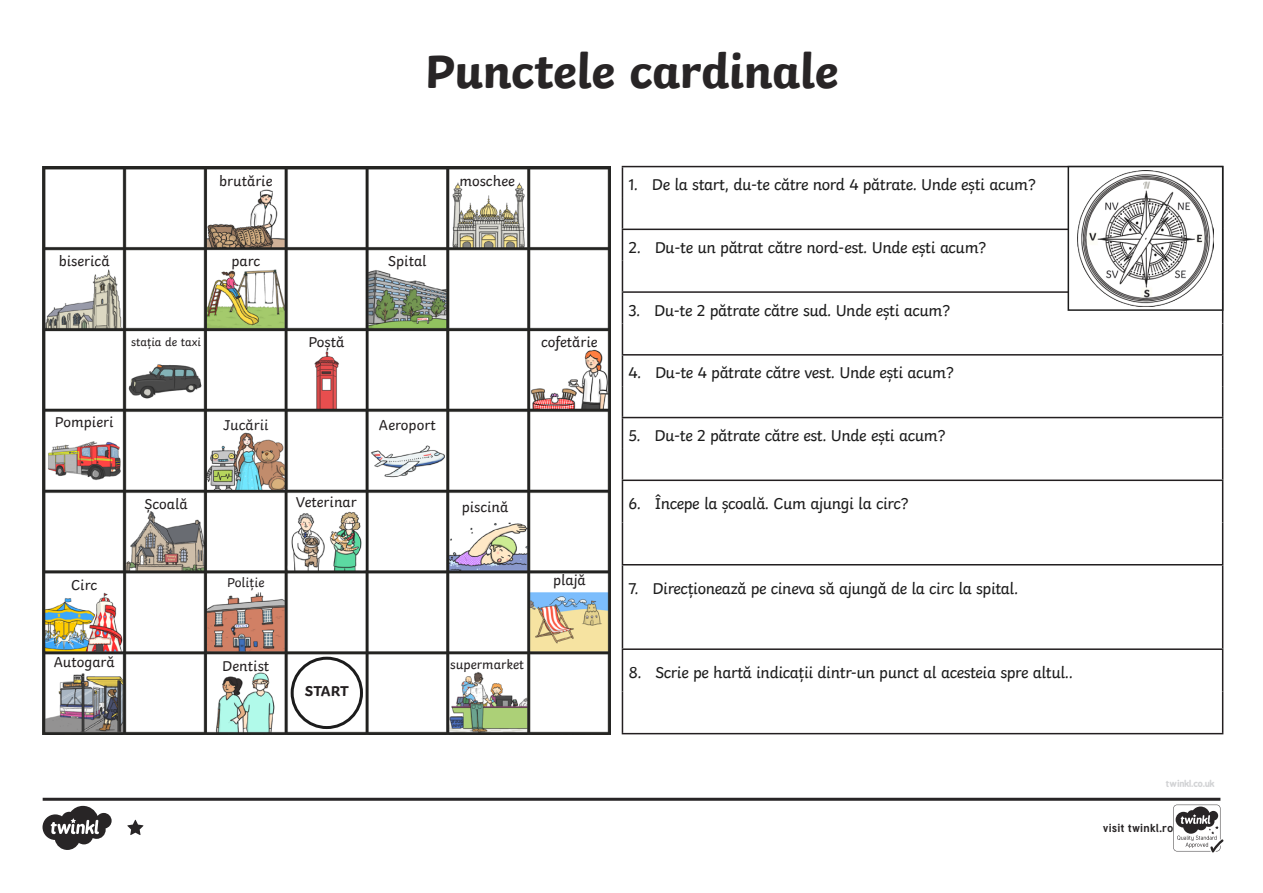
<style>
.page{position:relative;width:1263px;height:893px;background:#fff}
.page>*{position:absolute;margin:0;border:0;box-sizing:border-box;transform-origin:0 0}
.Heading_1{font:700 49.5px "Twinkl";letter-spacing:-.01em;color:#282526}
.t1{font:16.5px "Twinkl";letter-spacing:-.025em;color:#1c1c1c}
.t2{font:15px "Twinkl";color:#231f20}
.Aim{font:15px "Twinkl";color:#282526}
.t3{font:700 15px "Twinkl";letter-spacing:-.005em;color:#231f20}
.t4{font:13.5px "Twinkl";color:#231f20}
.t5{font:12px "Twinkl";color:#231f20}
.t6{font:700 11.4px "Tuffy";letter-spacing:.01em;color:#282526}
.Twinkl_Website{font:700 9px "B Preplay";color:#d2d3d5}
</style>
<div class="page">
<img style="left:42px;top:166px;width:568px;height:568px">
<div style="left:292px;top:658px;width:69px;height:69px;background:#fff;border-radius:50%"></div>
<div style="left:291px;top:657px;width:72px;height:72px;border:3px solid #1c1c1c;border-radius:50%"></div>
<hr style="left:622px;top:291px;width:601px;height:2px;background:#231f20">
<hr style="left:1222px;top:293px;width:1px;height:30px;background:#231f20">
<hr style="left:1222px;top:323px;width:1px;height:31px;background:#231f20">
<hr style="left:622px;top:354px;width:601px;height:2px;background:#231f20">
<hr style="left:1222px;top:356px;width:1px;height:30px;background:#231f20">
<hr style="left:1222px;top:386px;width:1px;height:31px;background:#231f20">
<hr style="left:622px;top:417px;width:601px;height:1px;background:#231f20">
<hr style="left:1222px;top:418px;width:1px;height:31px;background:#231f20">
<hr style="left:1222px;top:449px;width:1px;height:31px;background:#231f20">
<hr style="left:622px;top:480px;width:601px;height:1px;background:#231f20">
<hr style="left:1222px;top:481px;width:1px;height:41px;background:#231f20">
<hr style="left:1222px;top:522px;width:1px;height:42px;background:#231f20">
<hr style="left:622px;top:564px;width:601px;height:1px;background:#231f20">
<hr style="left:1222px;top:565px;width:1px;height:42px;background:#231f20">
<hr style="left:1222px;top:607px;width:1px;height:41px;background:#231f20">
<hr style="left:622px;top:230px;width:1px;height:31px;background:#231f20">
<hr style="left:622px;top:261px;width:1px;height:30px;background:#231f20">
<hr style="left:622px;top:293px;width:1px;height:30px;background:#231f20">
<hr style="left:622px;top:323px;width:1px;height:31px;background:#231f20">
<hr style="left:622px;top:356px;width:1px;height:30px;background:#231f20">
<hr style="left:622px;top:386px;width:1px;height:31px;background:#231f20">
<hr style="left:622px;top:418px;width:1px;height:31px;background:#231f20">
<hr style="left:622px;top:449px;width:1px;height:31px;background:#231f20">
<hr style="left:622px;top:481px;width:1px;height:41px;background:#231f20">
<hr style="left:622px;top:522px;width:1px;height:42px;background:#231f20">
<hr style="left:622px;top:565px;width:1px;height:42px;background:#231f20">
<hr style="left:622px;top:607px;width:1px;height:41px;background:#231f20">
<hr style="left:622px;top:166px;width:601px;height:1px;background:#231f20">
<hr style="left:622px;top:167px;width:1px;height:31px;background:#231f20">
<hr style="left:622px;top:198px;width:1px;height:31px;background:#231f20">
<hr style="left:622px;top:229px;width:601px;height:1px;background:#231f20">
<hr style="left:622px;top:648px;width:601px;height:2px;background:#231f20">
<hr style="left:622px;top:650px;width:1px;height:41px;background:#231f20">
<hr style="left:1222px;top:650px;width:1px;height:41px;background:#231f20">
<hr style="left:622px;top:691px;width:1px;height:42px;background:#231f20">
<hr style="left:1222px;top:691px;width:1px;height:42px;background:#231f20">
<hr style="left:622px;top:733px;width:601px;height:1px;background:#231f20">
<div style="left:1068px;top:167px;width:155px;height:143px;background:#fff"></div>
<img style="left:1077px;top:170px;width:137px;height:137px">
<div style="left:1067px;top:166px;width:156px;height:145px;border:2px solid #1c1c1c"></div>
<svg style="left:43px;top:798px;width:1180px;height:54px"></svg>
<p class="Heading_1" style="left:425px;top:31px;width:415px">Punctele cardinale</p>
<p class="t2" style="left:219px;top:169px;width:55px">brutărie</p>
<p class="t2" style="left:459px;top:169px;width:57px">moschee</p>
<p class="t2" style="left:59px;top:250px;width:52px">biserică</p>
<p class="t2" style="left:231px;top:250px;width:30px">parc</p>
<p class="t2" style="left:388px;top:250px;width:40px">Spital</p>
<p class="t5" style="left:131px;top:332px;width:71px">stația de taxi</p>
<p class="t2" style="left:308px;top:331px;width:37px">Poștă</p>
<p class="t2" style="left:541px;top:331px;width:58px">cofetărie</p>
<p class="t2" style="left:55px;top:410px;width:60px">Pompieri</p>
<p class="Aim" style="left:223px;top:414px;width:47px">Jucării</p>
<p class="t2" style="left:379px;top:414px;width:58px">Aeroport</p>
<p class="t2" style="left:144px;top:492px;width:45px">Școală</p>
<p class="t2" style="left:296px;top:491px;width:62px">Veterinar</p>
<p class="t2" style="left:462px;top:495px;width:48px">piscină</p>
<p class="t2" style="left:71px;top:573px;width:28px">Circ</p>
<p class="t4" style="left:227px;top:572px;width:39px">Poliție</p>
<p class="t2" style="left:553px;top:569px;width:34px">plajă</p>
<p class="t2" style="left:54px;top:650px;width:62px">Autogară</p>
<p class="t2" style="left:222px;top:654px;width:49px">Dentist</p>
<p class="t4" style="left:450px;top:654px;width:76px">supermarket</p>
<p class="t3" style="left:305px;top:679px;width:45px">START</p>
<p class="t1" style="left:628px;top:172px;width:409px">1. De la start, du-te către nord 4 pătrate. Unde ești acum?</p>
<p class="t1" style="left:628px;top:235px;width:359px">2. Du-te un pătrat către nord-est. Unde ești acum?</p>
<p class="t1" style="left:628px;top:297px;width:323px">3. Du-te 2 pătrate către sud. Unde ești acum?</p>
<p class="t1" style="left:628px;top:360px;width:327px">4. Du-te 4 pătrate către vest. Unde ești acum?</p>
<p class="t1" style="left:628px;top:423px;width:319px">5. Du-te 2 pătrate către est. Unde ești acum?</p>
<p class="t1" style="left:628px;top:491px;width:282px">6. Începe la școală. Cum ajungi la circ?</p>
<p class="t1" style="left:628px;top:575px;width:391px">7. Direcționează pe cineva să ajungă de la circ la spital.</p>
<p class="t1" style="left:628px;top:660px;width:446px">8. Scrie pe hartă indicații dintr-un punct al acesteia spre altul..</p>
<p class="Twinkl_Website" style="left:1166px;top:778px;width:51px">twinkl.co.uk</p>
<p class="t6" style="left:1103px;top:819px;width:72px">visit twinkl.ro</p>
</div>
